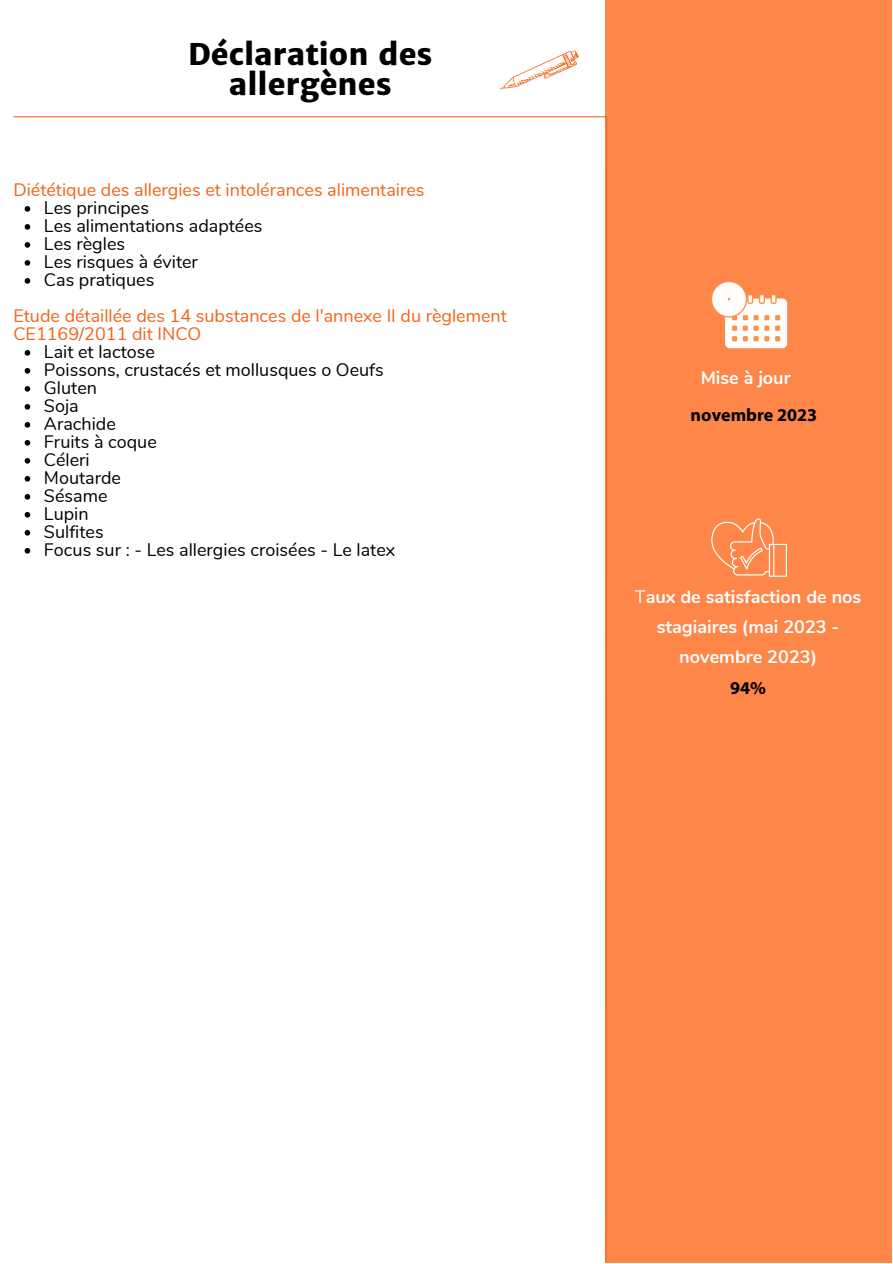
<style>
.page{position:relative;width:893px;height:1264px;background:#fff}
.page>*{position:absolute;margin:0;border:0;box-sizing:border-box;transform-origin:0 0}
.t1{font:800 30px/29.2px "Merriweather Sans";color:#000;text-align:center}
.t2{font:18px/18px "Nunito";color:#000}
.t3{font:18px/18px "Nunito";color:#f26419}
.t4{font:700 18px/29.7px "Nunito";color:#fff;text-align:center}
.t5{font:700 18px "Myriad Pro";color:#000}
.s1{font-weight:400}
</style>
<div class="page">
<div style="left:605px;top:0;width:287px;height:1262px;background:#fd8648"></div>
<svg style="left:605px;top:116px;width:2px;height:1146px"></svg>
<hr style="left:14px;top:116px;width:592px;height:1px;background:#f26419">
<svg style="left:500px;top:50px;width:79px;height:40px"></svg>
<svg style="left:25px;top:206px;width:5px;height:6px"></svg>
<svg style="left:25px;top:224px;width:5px;height:6px"></svg>
<svg style="left:25px;top:242px;width:5px;height:6px"></svg>
<svg style="left:25px;top:260px;width:5px;height:6px"></svg>
<svg style="left:25px;top:278px;width:5px;height:6px"></svg>
<svg style="left:25px;top:350px;width:5px;height:5px"></svg>
<svg style="left:25px;top:368px;width:5px;height:5px"></svg>
<svg style="left:25px;top:386px;width:5px;height:5px"></svg>
<svg style="left:25px;top:404px;width:5px;height:5px"></svg>
<svg style="left:25px;top:422px;width:5px;height:5px"></svg>
<svg style="left:25px;top:440px;width:5px;height:5px"></svg>
<svg style="left:25px;top:458px;width:5px;height:5px"></svg>
<svg style="left:25px;top:476px;width:5px;height:5px"></svg>
<svg style="left:25px;top:494px;width:5px;height:5px"></svg>
<svg style="left:25px;top:512px;width:5px;height:5px"></svg>
<svg style="left:25px;top:530px;width:5px;height:5px"></svg>
<svg style="left:25px;top:548px;width:5px;height:5px"></svg>
<svg style="left:711px;top:281px;width:76px;height:67px"></svg>
<svg style="left:711px;top:518px;width:76px;height:59px"></svg>
<h1 class="t1" style="left:188px;top:40px;width:246px">Déclaration des allergènes</h1>
<p class="t3" style="left:13px;top:181px;width:412px">Diététique des allergies et intolérances alimentaires</p>
<p class="t2" style="left:44px;top:199px;width:220px">Les principes<br>Les alimentations adaptées<br>Les règles<br>Les risques à éviter<br>Cas pratiques</p>
<p class="t3" style="left:13px;top:307px;width:495px">Etude détaillée des 14 substances de l'annexe II du règlement<br>CE1169/2011 dit INCO</p>
<p class="t2" style="left:44px;top:343px;width:353px">Lait et lactose<br>Poissons, crustacés et mollusques o Oeufs<br>Gluten<br>Soja<br>Arachide<br>Fruits à coque<br>Céleri<br>Moutarde<br>Sésame<br>Lupin<br>Sulfites<br>Focus sur : - Les allergies croisées - Le latex</p>
<p class="t4" style="left:700px;top:363px;width:91px">Mise à jour</p>
<p class="t5" style="left:690px;top:403px;width:128px">novembre 2023</p>
<p class="t4" style="left:634px;top:582px;width:228px"><span class="s1">T</span>aux de satisfaction de nos stagiaires (mai 2023 - novembre 2023)</p>
<p class="t5" style="left:730px;top:676px;width:37px">94%</p>
</div>
